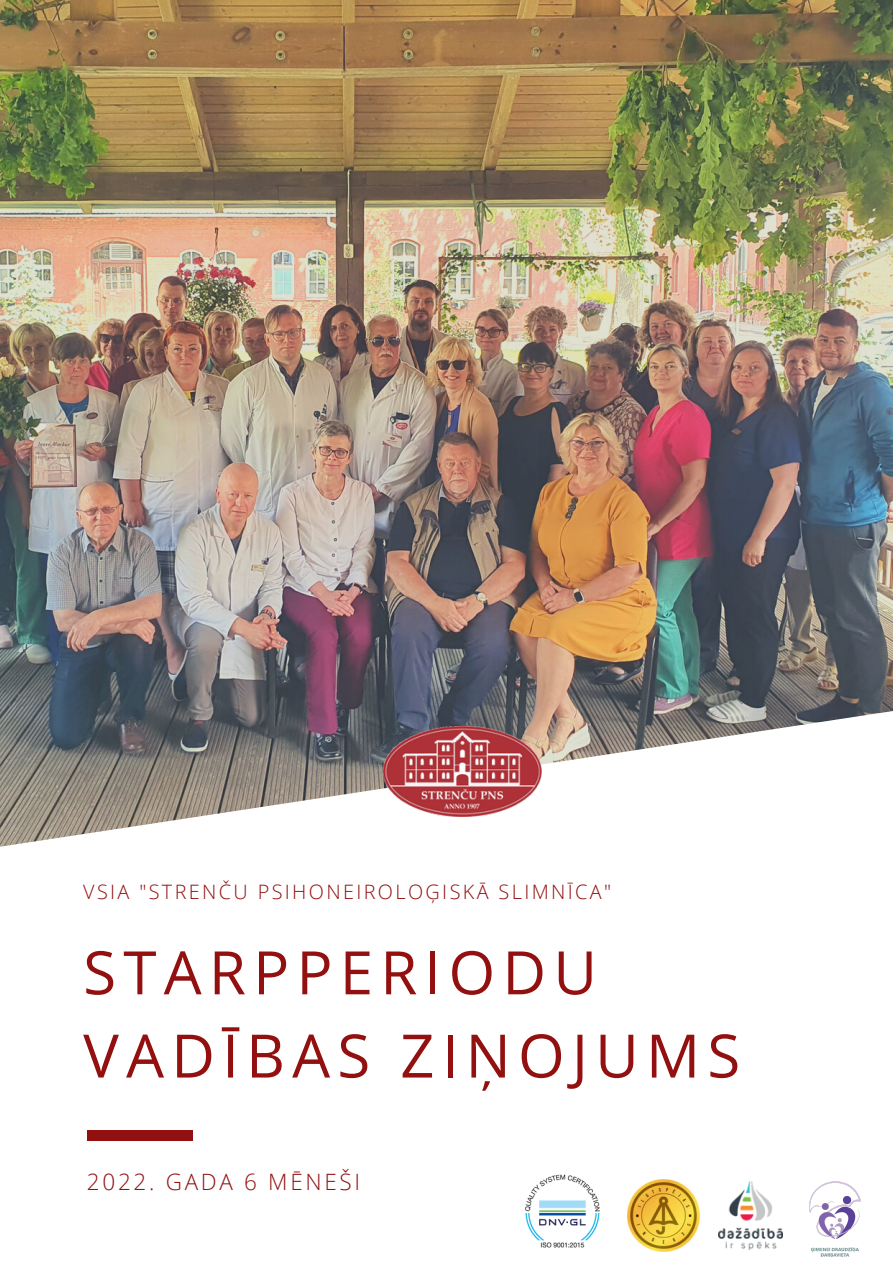
<style>
.page{position:relative;width:893px;height:1264px;background:#fff}
.page>*{position:absolute;margin:0;border:0;box-sizing:border-box;transform-origin:0 0}
.t1{font:60px/83.2px "Open Sans";letter-spacing:.12em;color:#921010}
.t2{font:300 22.5px "Open Sans";letter-spacing:.12em;color:#921010}
.t3{font:300 19.8px "Open Sans";letter-spacing:.12em;color:#921010}
</style>
<div class="page">
<img style="left:0;top:0;width:892px;height:847px">
<div style="left:87px;top:1130px;width:106px;height:10px;background:#921010"></div>
<img style="left:383px;top:726px;width:158px;height:90px">
<img style="left:525px;top:1174px;width:75px;height:74px">
<img style="left:718px;top:1181px;width:64px;height:68px">
<img style="left:627px;top:1179px;width:73px;height:73px">
<img style="left:809px;top:1181px;width:52px;height:76px">
<p class="t3" style="left:83px;top:877px;width:529px">VSIA "STRENČU PSIHONEIROLOĢISKĀ SLIMNĪCA"</p>
<h1 class="t1" style="left:83px;top:929px;width:658px">STARPPERIODU<br>VADĪBAS ZIŅOJUMS</h1>
<p class="t2" style="left:87px;top:1165px;width:275px">2022. GADA 6 MĒNEŠI</p>
</div>
